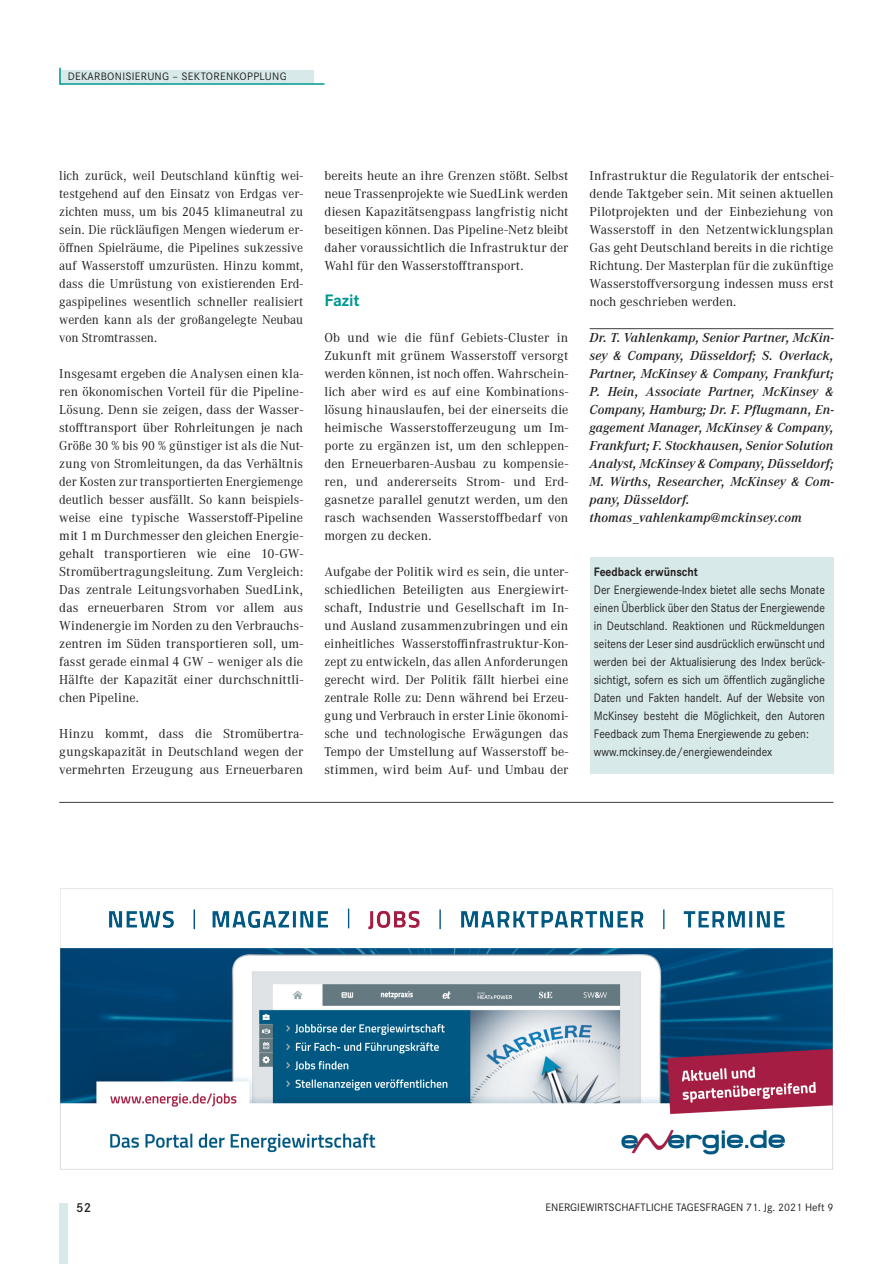
<style>
.page{position:relative;width:894px;height:1264px;background:#fff}
.page>*{position:absolute;margin:0;border:0;box-sizing:border-box;transform-origin:0 0}
.t1{font:700 17.25px "Corporate S";letter-spacing:-.005em;color:#009891}
.t2{font:13.5px/18px "Corporate A";letter-spacing:.005em;color:#231f20;text-align:justify}
.t3{font:italic 600 13.5px/18px "Corporate A";letter-spacing:.01em;color:#231f20}
.t4{font:13.5px/18px "Corporate A";letter-spacing:.005em;color:#231f20;text-align:justify;scale:.96 1}
.t5{font:600 13.5px "Corporate S";color:#231f20}
.t6{font:12.75px/18px "Corporate S";color:#231f20;scale:.9 1}
.t7{font:700 12.75px "Corporate S";color:#231f20;scale:.9 1}
.t8{font:11.25px "Corporate S";color:#231f20}
.t9{font:11.25px "Corporate S";letter-spacing:.025em;color:#231f20}
</style>
<div class="page">
<div style="left:59px;top:70px;width:254px;height:13px;background:#d7eae9"></div>
<hr style="left:60px;top:83px;width:264px;height:2px;background:#009891">
<svg style="left:59px;top:68px;width:2px;height:17px"></svg>
<div style="left:59px;top:1203px;width:9px;height:61px;background:#d7eae9"></div>
<hr style="left:589px;top:328px;width:244px;height:1px;background:#3e3e3f">
<div style="left:589px;top:558px;width:244px;height:216px;background:#d7eae9"></div>
<img style="left:60px;top:888px;width:773px;height:281px">
<hr style="left:59px;top:802px;width:774px;height:1px;background:#3e3e3f">
<p class="t9" style="left:68px;top:69px;width:220px">DEKARBONISIERUNG – SEKTORENKOPPLUNG</p>
<p class="t4" style="left:59px;top:167px;width:255px">lich zurück, weil Deutschland künftig wei&shy;testgehend auf den Einsatz von Erdgas ver&shy;zichten muss, um bis 2045 klimaneutral zu sein. Die rückläufigen Mengen wiederum er&shy;öffnen Spielräume, die Pipelines sukzessive auf Wasserstoff umzurüsten. Hinzu kommt, dass die Umrüstung von existierenden Erd&shy;gaspipelines wesentlich schneller realisiert werden kann als der großangelegte Neubau von Stromtrassen.</p>
<p class="t2" style="left:59px;top:365px;width:245px">Insgesamt ergeben die Analysen einen kla&shy;ren ökonomischen Vorteil für die Pipeline-Lösung. Denn sie zeigen, dass der Wasser&shy;stofftransport über Rohrleitungen je nach Größe 30 % bis 90 % günstiger ist als die Nut&shy;zung von Stromleitungen, da das Verhältnis der Kosten zur transportierten Energiemenge deutlich besser ausfällt. So kann beispiels&shy;weise eine typische Wasserstoff-Pipeline mit 1 m Durchmesser den gleichen Energie&shy;gehalt transportieren wie eine 10-GW-Stromübertragungsleitung. Zum Vergleich:<br>Das zentrale Leitungsvorhaben SuedLink, das erneuerbaren Strom vor allem aus Windenergie im Norden zu den Verbrauchs&shy;zentren im Süden transportieren soll, um&shy;fasst gerade einmal 4 GW – weniger als die Hälfte der Kapazität einer durchschnittli&shy;chen Pipeline.</p>
<p class="t2" style="left:59px;top:725px;width:245px">Hinzu kommt, dass die Stromübertra&shy;gungskapazität in Deutschland wegen der vermehrten Erzeugung aus Erneuerbaren</p>
<p class="t2" style="left:324px;top:167px;width:245px">bereits heute an ihre Grenzen stößt. Selbst neue Trassenprojekte wie SuedLink werden diesen Kapazitätsengpass langfristig nicht beseitigen können. Das Pipeline-Netz bleibt daher voraussichtlich die Infrastruktur der Wahl für den Wasserstofftransport.</p>
<p class="t1" style="left:324px;top:290px;width:37px">Fazit</p>
<p class="t2" style="left:324px;top:329px;width:245px">Ob und wie die fünf Gebiets-Cluster in Zukunft mit grünem Wasserstoff versorgt werden können, ist noch offen. Wahrschein&shy;lich aber wird es auf eine Kombinations&shy;lösung hinauslaufen, bei der einerseits die heimische Wasserstofferzeugung um Im&shy;porte zu ergänzen ist, um den schleppen&shy;den Erneuerbaren-Ausbau zu kompensie&shy;ren, und andererseits Strom- und Erd&shy;gasnetze parallel genutzt werden, um den rasch wachsenden Wasserstoffbedarf von morgen zu decken.</p>
<p class="t2" style="left:324px;top:563px;width:245px">Aufgabe der Politik wird es sein, die unter&shy;schiedlichen Beteiligten aus Energiewirt&shy;schaft, Industrie und Gesellschaft im In&shy;und Ausland zusammenzubringen und ein einheitliches Wasserstoffinfrastruktur-Kon&shy;zept zu entwickeln, das allen Anforderungen gerecht wird. Der Politik fällt hierbei eine zentrale Rolle zu: Denn während bei Erzeu&shy;gung und Verbrauch in erster Linie ökonomi&shy;sche und technologische Erwägungen das Tempo der Umstellung auf Wasserstoff be&shy;stimmen, wird beim Auf- und Umbau der</p>
<p class="t2" style="left:589px;top:167px;width:245px">Infrastruktur die Regulatorik der entschei&shy;dende Taktgeber sein. Mit seinen aktuellen Pilotprojekten und der Einbeziehung von Wasserstoff in den Netzentwicklungsplan Gas geht Deutschland bereits in die richtige Richtung. Der Masterplan für die zukünftige Wasserstoffversorgung indessen muss erst noch geschrieben werden.</p>
<p class="t3" style="left:589px;top:329px;width:246px">Dr. T. Vahlenkamp, Senior Partner, McKin&shy;sey &amp; Company, Düsseldorf; S. Overlack, Partner, McKinsey &amp; Company, Frankfurt; P. Hein, Associate Partner, McKinsey &amp; Company, Hamburg; Dr. F. Pflugmann, En&shy;gagement Manager, McKinsey &amp; Company, Frankfurt; F. Stockhausen, Senior Solution Analyst, McKinsey &amp; Company, Düsseldorf; M. Wirths, Researcher, McKinsey &amp; Com&shy;pany, Düsseldorf. thomas_vahlenkamp@mckinsey.com</p>
<p class="t7" style="left:594px;top:564px;width:117px">Feedback erwünscht</p>
<p class="t6" style="left:594px;top:581px;width:258px">Der Energiewende-Index bietet alle sechs Monate einen Überblick über den Status der Energiewende in Deutschland. Reaktionen und Rückmeldungen seitens der Leser sind ausdrücklich erwünscht und werden bei der Aktualisierung des Index berück&shy;sichtigt, sofern es sich um öffentlich zugängliche Daten und Fakten handelt. Auf der Website von McKinsey besteht die Möglichkeit, den Autoren Feedback zum Thema Energiewende zu geben: www.mckinsey.de/energiewendeindex</p>
<p class="t5" style="left:76px;top:1200px;width:16px">52</p>
<p class="t8" style="left:545px;top:1200px;width:289px">ENERGIEWIRTSCHAFTLICHE TAGESFRAGEN 71. Jg. 2021 Heft 9</p>
</div>
